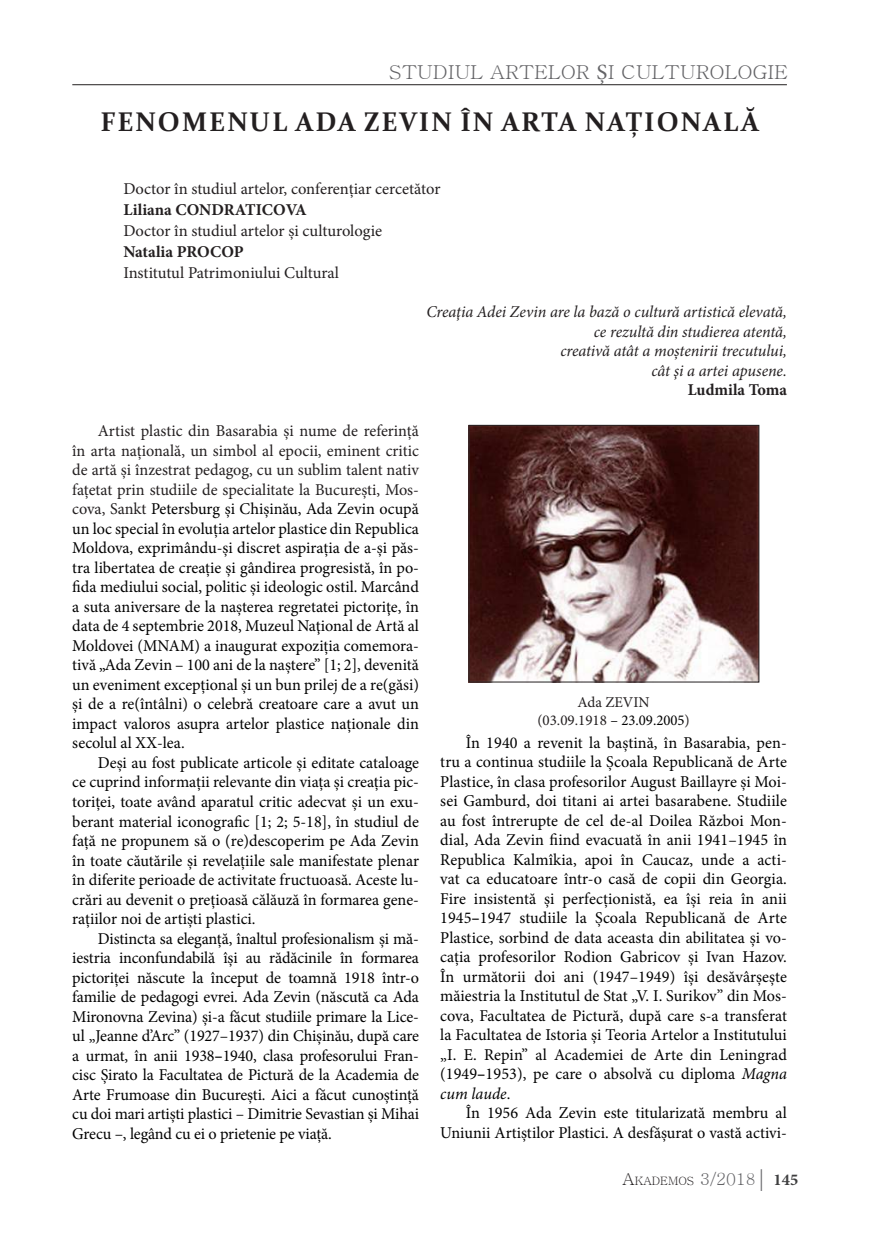
<style>
.page{position:relative;width:872px;height:1234px;background:#fff}
.page>*{position:absolute;margin:0;border:0;box-sizing:border-box;transform-origin:0 0}
.t1{font:700 27px "Constantia";letter-spacing:.07em;color:#231f20}
.t2{font:19.2px "Batang";color:#636366;scale:1.06 1}
.t3{font:16.5px/19.5px "Minion Pro";color:#000;text-align:justify}
.t4{font:italic 16.5px/19.5px "Minion Pro";letter-spacing:-.01em;color:#231f20;text-align:right}
.t5{font:16.5px "Minion Pro";color:#231f20}
.t6{font:700 16.5px "Minion Pro";color:#231f20}
.t7{font:15px/18px "Minion Pro";color:#231f20;text-align:center}
.t8{font:11.55px "Batang";color:#231f20}
.s1{font-family:"Minion Pro";font-size:21.6px}
.s2{color:#231f20}
.s3{font-weight:700}
.s4{color:#000}
.s5{font-style:italic}
.s6{font-size:16.5px}
.s7{font-size:16.5px;color:#636366}
.s8{font-family:"Garamond";font-size:24px;color:#636366}
.s9{font-family:"Minion Pro";font-weight:700;font-size:16.5px;color:#3e3e3f}
</style>
<div class="page">
<hr style="left:72px;top:84px;width:715px;height:1px;background:#231f20">
<img style="left:471px;top:427px;width:286px;height:253px">
<div style="left:469px;top:425px;width:290px;height:257px;border:1px solid #231f20"></div>
<p class="t2" style="left:389px;top:62px;width:378px">STUDIUL ARTELOR <span class="s1">Ș</span>I CULTUROLOGIE</p>
<h1 class="t1" style="left:100px;top:103px;width:660px">FENOMENUL ADA ZEVIN ÎN ARTA NAȚIONALĂ</h1>
<p class="t5" style="left:123px;top:178px;width:319px">Doctor în studiul artelor, conferențiar cercetător</p>
<p class="t6" style="left:123px;top:198px;width:185px">Liliana CONDRATICOVA</p>
<p class="t5" style="left:123px;top:220px;width:260px">Doctor în studiul artelor și culturologie</p>
<p class="t6" style="left:123px;top:240px;width:122px">Natalia PROCOP</p>
<p class="t5" style="left:123px;top:262px;width:217px">Institutul Patrimoniului Cultural</p>
<p class="t4" style="left:426px;top:302px;width:362px">Creaţia Adei Zevin are la bază o cultură artistică elevată, ce rezultă din studierea atentă,<br>creativă atât a moştenirii trecutului,<br>cât şi a artei apusene.</p>
<p class="t6" style="left:688px;top:378px;width:101px">Ludmila Toma</p>
<p class="t3" style="left:72px;top:421px;width:348px;text-indent:26px"><span class="s2">Artist plastic din Basarabia și nume de referință în arta națională, un simbol al epocii, eminent critic de artă și înzestrat pedagog, cu un sublim talent nativ fațetat prin studiile de specialitate la Bucureşti, Mos&shy;cova, Sankt</span> Petersburg şi Chişinău, Ada Zevin ocupă un loc special în evoluția artelor plastice din Republica Moldova, exprimându-și discret aspirația de a-și păs&shy;tra libertatea de creație și gândirea progresistă, în po&shy;fida mediului social, politic și ideologic ostil. Marcând a suta aniversare de la naşterea regretatei pictoriţe, în data de 4 septembrie 2018, Muzeul Naţional de Artă al Moldovei (MNAM) a inaugurat expoziția comemora&shy;tivă ,,Ada Zevin – 100 ani de la naștere” [1; 2], devenită un eveniment excepțional și un bun prilej de a re(găsi) și de a re(întâlni) o celebră creatoare care a avut un impact valoros asupra artelor plastice naționale din secolul al XX-lea.</p>
<p class="t3" style="left:72px;top:752px;width:348px;text-indent:26px">Deși au fost publicate articole și editate cataloage ce cuprind informații relevante din viața și creația pic&shy;toriței, toate având aparatul critic adecvat şi un exu&shy;berant material iconografic [1; 2; 5-18], în studiul de față ne propunem să o (re)descoperim pe Ada Zevin în toate căutările și revelațiile sale manifestate plenar în diferite perioade de activitate fructuoasă. Aceste lu&shy;crări au devenit o prețioasă călăuză în formarea gene&shy;rațiilor noi de artiști plastici.</p>
<p class="t3" style="left:72px;top:928px;width:348px;text-indent:26px">Distincta sa eleganță, înaltul profesionalism și mă&shy;iestria inconfundabilă își au rădăcinile în formarea pictoriței născute la început de toamnă 1918 într-o familie de pedagogi evrei. Ada Zevin (născută ca Ada Mironovna Zevina) și-a făcut studiile primare la Lice&shy;ul „Jeanne d’Arc” (1927–1937) din Chișinău, după care a urmat, în anii 1938<span class="s3">–</span>1940, clasa profesorului Fran&shy;cisc Șirato la Facultatea de Pictură de la Academia de Arte Frumoase din București. Aici a făcut cunoștință cu doi mari artiști plastici – Dimitrie Sevastian şi Mihai Grecu –, legând cu ei o prietenie pe viață.</p>
<p class="t7" style="left:537px;top:692px;width:154px">Ada ZEVIN<br>(03.09.1918 <span class="s4">– 23.09.2005</span>)</p>
<p class="t3" style="left:440px;top:732px;width:348px;text-indent:26px">În 1940 a revenit la baștină, în Basarabia, pen&shy;tru a continua studiile la Școala Republicană de Arte Plastice, în clasa profesorilor August Baillayre și Moi&shy;sei Gamburd, doi titani ai artei basarabene. Studiile au fost întrerupte de cel de-al Doilea Război Mon&shy;dial, Ada Zevin fiind evacuată în anii 1941–1945 în Republica Kalmîkia, apoi în Caucaz, unde a acti&shy;vat ca educatoare într-o casă de copii din Georgia.<br>Fire insistentă și perfecționistă, ea își reia în anii 1945<span class="s3">–</span>1947 studiile la Şcoala Republicană de Arte Plastice, sorbind de data aceasta din abilitatea și vo&shy;cația profesorilor Rodion Gabricov și Ivan Hazov.<br>În următorii doi ani (1947–1949) își desăvârșește măiestria la Institutul de Stat „V. I. Surikov” din Mos&shy;cova, Facultatea de Pictură, după care s-a transferat la Facultatea de Istoria și Teoria Artelor a Institutului „I. E. Repin” al Academiei de Arte din Leningrad (1949<span class="s3">–</span>1953), pe care o absolvă cu diploma <span class="s5">Magna cum laude</span>.</p>
<p class="t3" style="left:440px;top:1103px;width:348px;text-align:right">În 1956 Ada Zevin este titularizată membru al<br>Uniunii Artiştilor Plastici. A desfășurat o vastă activi-</p>
<p class="t8" style="left:622px;top:1175px;width:177px"><span class="s6">A</span>KADEMOS <span class="s7">3/2018</span><span class="s8">|</span> <span class="s9">145</span></p>
</div>
